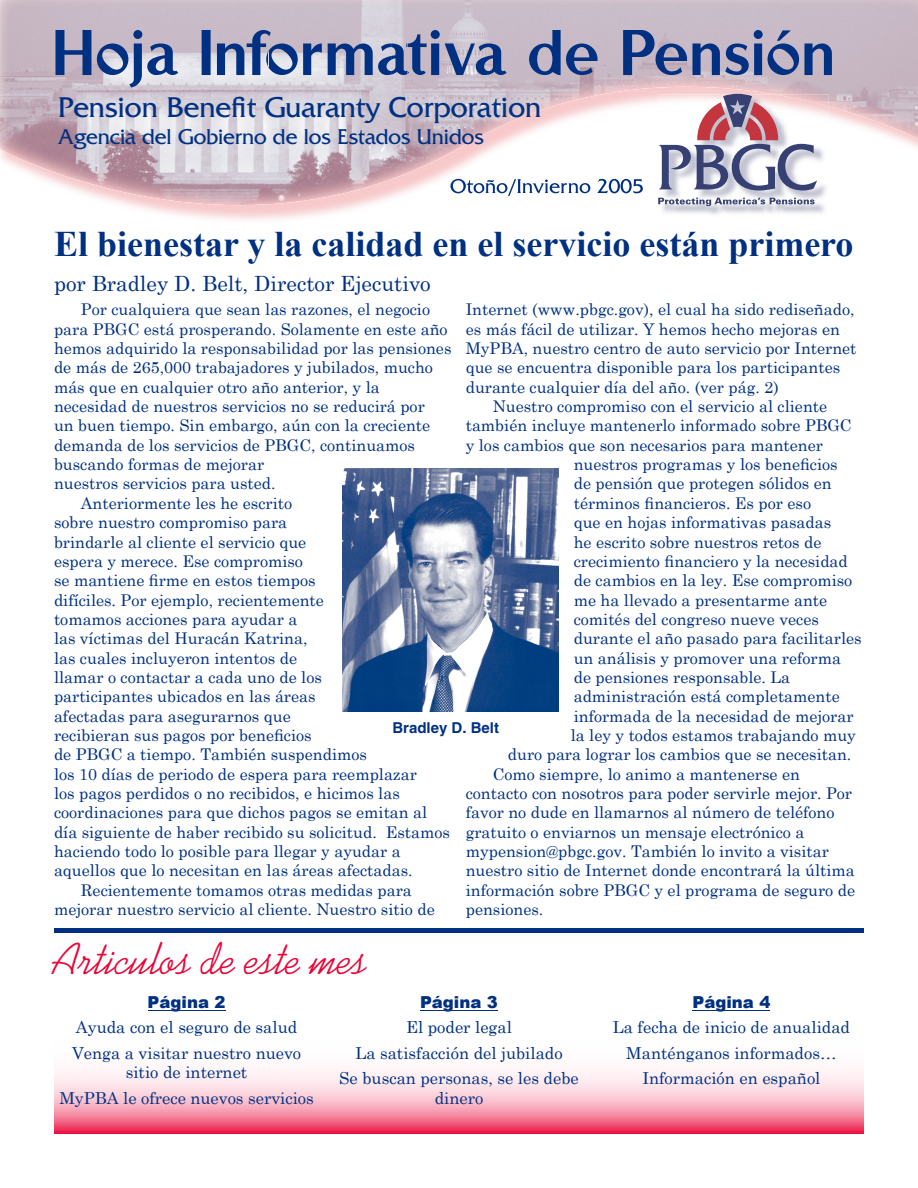
<style>
.page{position:relative;width:918px;height:1188px;background:#fff}
.page>*{position:absolute;margin:0;border:0;box-sizing:border-box;transform-origin:0 0}
.t1{font:45px "Kaufmann";color:#ea0437}
.t2{font:700 36px "Times New Roman";color:#003082}
.t3{font:30px "Friz Quadrata Std";color:#003082}
.t4{font:22.5px "Friz Quadrata Std";letter-spacing:-.01em;color:#003082}
.t5{font:21px "Century Schoolbook";color:#003082}
.t6{font:16.5px/25.2px "Century Schoolbook";color:#003082;text-align:center}
.t7{font:900 16.5px "Arial";color:#003082}
.t8{font:16.2px "Century Schoolbook";color:#003082}
.t9{font:700 15px "Helvetica";color:#003082}
</style>
<div class="page">
<img style="left:343px;top:468px;width:216px;height:243px">
<hr style="left:54px;top:929px;width:810px;height:4px;background:#003082">
<svg style="left:54px;top:1071px;width:810px;height:63px;background:#f7a8b9"></svg>
<hr style="left:148px;top:1010px;width:78px;height:1px;background:#003082">
<hr style="left:420px;top:1010px;width:78px;height:1px;background:#003082">
<hr style="left:692px;top:1010px;width:78px;height:1px;background:#003082">
<img style="left:459px;top:179px;width:25px;height:14px">
<img style="left:485px;top:179px;width:105px;height:17px">
<img style="left:597px;top:179px;width:46px;height:14px">
<img style="left:0;top:0;width:459px;height:205px">
<img style="left:458px;top:0;width:155px;height:154px">
<img style="left:612px;top:0;width:306px;height:103px">
<img style="left:829px;top:102px;width:89px;height:49px">
<img style="left:659px;top:106px;width:170px;height:110px">
<img style="left:817px;top:94px;width:12px;height:12px">
<svg style="left:658px;top:198px;width:157px;height:8px"></svg>
<svg style="left:659px;top:94px;width:158px;height:97px"></svg>
<svg style="left:56px;top:30px;width:776px;height:57px;background:#969ab8"></svg>
<h3 class="t3" style="left:58px;top:90px;width:485px">Pension Benefit Guaranty Corporation</h3>
<h3 class="t4" style="left:58px;top:124px;width:428px">Agencia del Gobierno de los Estados Unidos</h3>
<h2 class="t2" style="left:54px;top:224px;width:801px">El bienestar y la calidad en el servicio están primero</h2>
<p class="t5" style="left:54px;top:270px;width:378px">por Bradley D. Belt, Director Ejecutivo</p>
<p class="t8" style="left:466px;top:299px;width:390px">Internet (www.pbgc.gov), el cual ha sido rediseñado,</p>
<p class="t8" style="left:466px;top:319px;width:376px">es más fácil de utilizar. Y hemos hecho mejoras en</p>
<p class="t8" style="left:466px;top:338px;width:392px">MyPBA, nuestro centro de auto servicio por Internet</p>
<p class="t8" style="left:466px;top:357px;width:376px">que se encuentra disponible para los participantes</p>
<p class="t8" style="left:466px;top:377px;width:314px">durante cualquier día del año. (ver pág. 2)</p>
<p class="t8" style="left:493px;top:396px;width:336px">Nuestro compromiso con el servicio al cliente</p>
<p class="t8" style="left:466px;top:415px;width:387px">también incluye mantenerlo informado sobre PBGC</p>
<p class="t8" style="left:466px;top:435px;width:359px">y los cambios que son necesarios para mantener</p>
<p class="t8" style="left:574px;top:454px;width:265px">nuestros programas y los beneficios</p>
<p class="t8" style="left:574px;top:473px;width:260px">de pensión que protegen sólidos en</p>
<p class="t8" style="left:574px;top:493px;width:239px">términos financieros. Es por eso</p>
<p class="t8" style="left:574px;top:512px;width:259px">que en hojas informativas pasadas</p>
<p class="t8" style="left:574px;top:532px;width:249px">he escrito sobre nuestros retos de</p>
<p class="t8" style="left:574px;top:551px;width:276px">crecimiento financiero y la necesidad</p>
<p class="t8" style="left:574px;top:570px;width:280px">de cambios en la ley. Ese compromiso</p>
<p class="t8" style="left:574px;top:590px;width:255px">me ha llevado a presentarme ante</p>
<p class="t8" style="left:574px;top:609px;width:247px">comités del congreso nueve veces</p>
<p class="t8" style="left:574px;top:628px;width:289px">durante el año pasado para facilitarles</p>
<p class="t8" style="left:574px;top:648px;width:269px">un análisis y promover una reforma</p>
<p class="t8" style="left:574px;top:667px;width:218px">de pensiones responsable. La</p>
<p class="t8" style="left:574px;top:686px;width:268px">administración está completamente</p>
<p class="t8" style="left:574px;top:706px;width:281px">informada de la necesidad de mejorar</p>
<p class="t8" style="left:571px;top:725px;width:287px">la ley y todos estamos trabajando muy</p>
<p class="t8" style="left:508px;top:744px;width:345px">duro para lograr los cambios que se necesitan.</p>
<p class="t8" style="left:493px;top:764px;width:309px">Como siempre, lo animo a mantenerse en</p>
<p class="t8" style="left:466px;top:783px;width:388px">contacto con nosotros para poder servirle mejor. Por</p>
<p class="t8" style="left:466px;top:802px;width:370px">favor no dude en llamarnos al número de teléfono</p>
<p class="t8" style="left:466px;top:822px;width:340px">gratuito o enviarnos un mensaje electrónico a</p>
<p class="t8" style="left:466px;top:841px;width:365px">mypension@pbgc.gov. También lo invito a visitar</p>
<p class="t8" style="left:466px;top:860px;width:391px">nuestro sitio de Internet donde encontrará la última</p>
<p class="t8" style="left:466px;top:880px;width:391px">información sobre PBGC y el programa de seguro de</p>
<p class="t8" style="left:466px;top:899px;width:79px">pensiones.</p>
<p class="t8" style="left:81px;top:299px;width:351px">Por cualquiera que sean las razones, el negocio</p>
<p class="t8" style="left:54px;top:319px;width:395px">para PBGC está prosperando. Solamente en este año</p>
<p class="t8" style="left:54px;top:338px;width:399px">hemos adquirido la responsabilidad por las pensiones</p>
<p class="t8" style="left:54px;top:357px;width:381px">de más de 265,000 trabajadores y jubilados, mucho</p>
<p class="t8" style="left:54px;top:377px;width:327px">más que en cualquier otro año anterior, y la</p>
<p class="t8" style="left:54px;top:396px;width:372px">necesidad de nuestros servicios no se reducirá por</p>
<p class="t8" style="left:54px;top:415px;width:378px">un buen tiempo. Sin embargo, aún con la creciente</p>
<p class="t8" style="left:54px;top:435px;width:363px">demanda de los servicios de PBGC, continuamos</p>
<p class="t8" style="left:54px;top:454px;width:212px">buscando formas de mejorar</p>
<p class="t8" style="left:54px;top:473px;width:223px">nuestros servicios para usted.</p>
<p class="t8" style="left:81px;top:493px;width:213px">Anteriormente les he escrito</p>
<p class="t8" style="left:54px;top:512px;width:235px">sobre nuestro compromiso para</p>
<p class="t8" style="left:54px;top:532px;width:254px">brindarle al cliente el servicio que</p>
<p class="t8" style="left:54px;top:551px;width:251px">espera y merece. Ese compromiso</p>
<p class="t8" style="left:54px;top:570px;width:263px">se mantiene firme en estos tiempos</p>
<p class="t8" style="left:54px;top:590px;width:271px">difíciles. Por ejemplo, recientemente</p>
<p class="t8" style="left:54px;top:609px;width:245px">tomamos acciones para ayudar a</p>
<p class="t8" style="left:54px;top:628px;width:255px">las víctimas del Huracán Katrina,</p>
<p class="t8" style="left:54px;top:648px;width:245px">las cuales incluyeron intentos de</p>
<p class="t8" style="left:54px;top:667px;width:269px">llamar o contactar a cada uno de los</p>
<p class="t8" style="left:54px;top:686px;width:263px">participantes ubicados en las áreas</p>
<p class="t8" style="left:54px;top:706px;width:238px">afectadas para asegurarnos que</p>
<p class="t8" style="left:54px;top:725px;width:259px">recibieran sus pagos por beneficios</p>
<p class="t8" style="left:54px;top:744px;width:315px">de PBGC a tiempo. También suspendimos</p>
<p class="t8" style="left:54px;top:764px;width:364px">los 10 días de periodo de espera para reemplazar</p>
<p class="t8" style="left:54px;top:783px;width:347px">los pagos perdidos o no recibidos, e hicimos las</p>
<p class="t8" style="left:54px;top:802px;width:375px">coordinaciones para que dichos pagos se emitan al</p>
<p class="t8" style="left:54px;top:822px;width:398px">día siguiente de haber recibido su solicitud. Estamos</p>
<p class="t8" style="left:54px;top:841px;width:348px">haciendo todo lo posible para llegar y ayudar a</p>
<p class="t8" style="left:54px;top:860px;width:360px">aquellos que lo necesitan en las áreas afectadas.</p>
<p class="t8" style="left:81px;top:880px;width:332px">Recientemente tomamos otras medidas para</p>
<p class="t8" style="left:54px;top:899px;width:382px">mejorar nuestro servicio al cliente. Nuestro sitio de</p>
<p class="t9" style="left:392px;top:718px;width:108px">Bradley D. Belt</p>
<h1 class="t1" style="left:54px;top:934px;width:315px">Articulos de este mes</h1>
<p class="t7" style="left:148px;top:993px;width:79px">Página 2</p>
<p class="t6" style="left:72px;top:1014px;width:231px;text-align:left">Ayuda con el seguro de salud<br>Venga a visitar nuestro nuevo</p>
<p class="t6" style="left:59px;top:1059px;width:256px">sitio de internet<br>MyPBA le ofrece nuevos servicios</p>
<p class="t7" style="left:420px;top:993px;width:79px">Página 3</p>
<p class="t6" style="left:339px;top:1014px;width:241px">El poder legal<br>La satisfacción del jubilado<br>Se buscan personas, se les debe</p>
<p class="t6" style="left:435px;top:1085px;width:50px">dinero</p>
<p class="t7" style="left:692px;top:993px;width:79px">Página 4</p>
<p class="t6" style="left:613px;top:1014px;width:239px">La fecha de inicio de anualidad<br>Manténganos informados…<br>Información en español</p>
</div>
